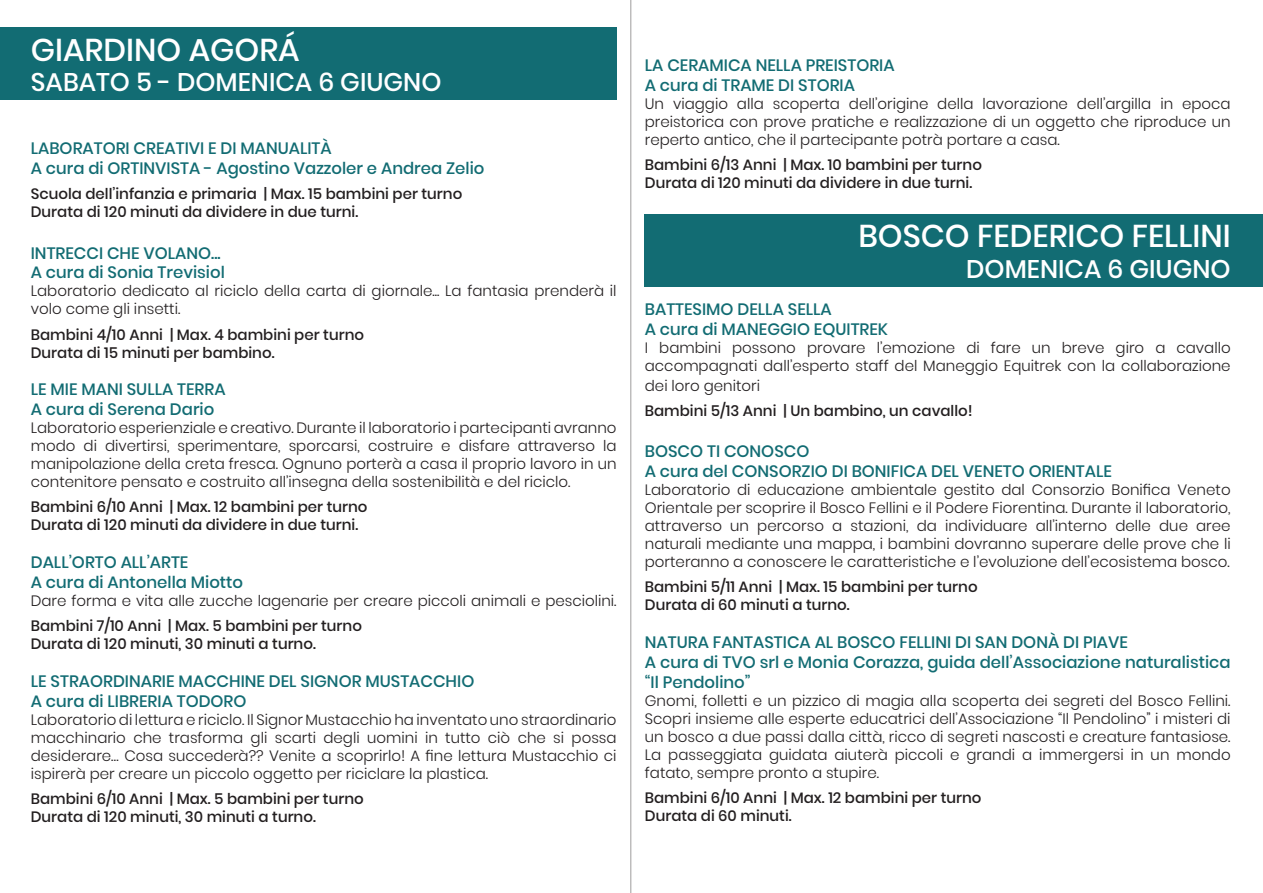
<style>
.page{position:relative;width:1263px;height:893px;background:#fff}
.page>*{position:absolute;margin:0;border:0;box-sizing:border-box;transform-origin:0 0}
.t1{font:500 31.5px "Poppins";color:#fff}
.t2{font:500 25.5px "Poppins";color:#fff}
.t3{font:500 16.5px/19.8px "Poppins";color:#126c73}
.t4{font:300 15px/18px "Poppins";color:#231f20;text-align:justify}
.t5{font:500 15px/18px "Poppins";color:#231f20}
</style>
<div class="page">
<div style="left:645px;top:214px;width:618px;height:73px;background:#126c73"></div>
<div style="left:0;top:28px;width:617px;height:72px;background:#126c73"></div>
<hr style="left:630px;top:0;width:1px;height:893px;background:#231f20">
<h1 class="t1" style="left:31px;top:31px;width:270px">GIARDINO AGORÁ</h1>
<h2 class="t2" style="left:31px;top:68px;width:412px">SABATO 5 - DOMENICA 6 GIUGNO</h2>
<p class="t3" style="left:31px;top:139px;width:455px">LABORATORI CREATIVI E DI MANUALITÀ<br>A cura di ORTINVISTA - Agostino Vazzoler e Andrea Zelio</p>
<p class="t5" style="left:31px;top:185px;width:433px">Scuola dell’infanzia e primaria | Max. 15 bambini per turno<br>Durata di 120 minuti da dividere in due turni.</p>
<p class="t3" style="left:31px;top:243px;width:195px">INTRECCI CHE VOLANO...<br>A cura di Sonia Trevisiol</p>
<p class="t4" style="left:31px;top:282px;width:587px">Laboratorio dedicato al riciclo della carta di giornale... La fantasia prenderà il volo come gli insetti.</p>
<p class="t5" style="left:31px;top:325px;width:335px">Bambini 4/10 Anni | Max. 4 bambini per turno<br>Durata di 15 minuti per bambino.</p>
<p class="t3" style="left:31px;top:380px;width:196px">LE MIE MANI SULLA TERRA<br>A cura di Serena Dario</p>
<p class="t4" style="left:31px;top:419px;width:587px">Laboratorio esperienziale e creativo. Durante il laboratorio i partecipanti avranno modo di divertirsi, sperimentare, sporcarsi, costruire e disfare attraverso la manipolazione della creta fresca. Ognuno porterà a casa il proprio lavoro in un contenitore pensato e costruito all’insegna della sostenibilità e del riciclo.</p>
<p class="t5" style="left:31px;top:498px;width:338px">Bambini 6/10 Anni | Max. 12 bambini per turno<br>Durata di 120 minuti da dividere in due turni.</p>
<p class="t3" style="left:31px;top:553px;width:214px">DALL’ORTO ALL’ARTE<br>A cura di Antonella Miotto</p>
<p class="t4" style="left:31px;top:592px;width:587px">Dare forma e vita alle zucche lagenarie per creare piccoli animali e pesciolini.</p>
<p class="t5" style="left:31px;top:617px;width:333px">Bambini 7/10 Anni | Max. 5 bambini per turno<br>Durata di 120 minuti, 30 minuti a turno.</p>
<p class="t3" style="left:31px;top:671px;width:445px">LE STRAORDINARIE MACCHINE DEL SIGNOR MUSTACCHIO<br>A cura di LIBRERIA TODORO</p>
<p class="t4" style="left:31px;top:711px;width:587px">Laboratorio di lettura e riciclo. Il Signor Mustacchio ha inventato uno straordinario macchinario che trasforma gli scarti degli uomini in tutto ciò che si possa desiderare… Cosa succederà?? Venite a scoprirlo! A fine lettura Mustacchio ci ispirerà per creare un piccolo oggetto per riciclare la plastica.</p>
<p class="t5" style="left:31px;top:790px;width:334px">Bambini 6/10 Anni | Max. 5 bambini per turno<br>Durata di 120 minuti, 30 minuti a turno.</p>
<p class="t3" style="left:645px;top:56px;width:251px">LA CERAMICA NELLA PREISTORIA<br>A cura di TRAME DI STORIA</p>
<p class="t4" style="left:645px;top:95px;width:587px">Un viaggio alla scoperta dell’origine della lavorazione dell’argilla in epoca preistorica con prove pratiche e realizzazione di un oggetto che riproduce un reperto antico, che il partecipante potrà portare a casa.</p>
<p class="t5" style="left:645px;top:156px;width:339px">Bambini 6/13 Anni | Max. 10 bambini per turno<br>Durata di 120 minuti da dividere in due turni.</p>
<h1 class="t1" style="left:858px;top:218px;width:374px">BOSCO FEDERICO FELLINI</h1>
<h2 class="t2" style="left:966px;top:254px;width:266px">DOMENICA 6 GIUGNO</h2>
<p class="t3" style="left:645px;top:299px;width:245px">BATTESIMO DELLA SELLA<br>A cura di MANEGGIO EQUITREK</p>
<p class="t4" style="left:645px;top:339px;width:587px">I bambini possono provare l’emozione di fare un breve giro a cavallo accompagnati dall’esperto staff del Maneggio Equitrek con la collaborazione</p>
<p class="t4" style="left:645px;top:376px;width:117px">dei loro genitori</p>
<p class="t5" style="left:645px;top:402px;width:329px">Bambini 5/13 Anni | Un bambino, un cavallo!</p>
<p class="t3" style="left:645px;top:442px;width:469px">BOSCO TI CONOSCO<br>A cura del CONSORZIO DI BONIFICA DEL VENETO ORIENTALE</p>
<p class="t4" style="left:645px;top:481px;width:587px">Laboratorio di educazione ambientale gestito dal Consorzio Bonifica Veneto Orientale per scoprire il Bosco Fellini e il Podere Fiorentina. Durante il laboratorio, attraverso un percorso a stazioni, da individuare all’interno delle due aree naturali mediante una mappa, i bambini dovranno superare delle prove che li porteranno a conoscere le caratteristiche e l’evoluzione dell’ecosistema bosco.</p>
<p class="t5" style="left:645px;top:578px;width:334px">Bambini 5/11 Anni | Max. 15 bambini per turno<br>Durata di 60 minuti a turno.</p>
<p class="t3" style="left:645px;top:632px;width:587px">NATURA FANTASTICA AL BOSCO FELLINI DI SAN DONÀ DI PIAVE<br>A cura di TVO srl e Monia Corazza, guida dell’Associazione naturalistica “Il Pendolino”</p>
<p class="t4" style="left:645px;top:691px;width:587px">Gnomi, folletti e un pizzico di magia alla scoperta dei segreti del Bosco Fellini.<br>Scopri insieme alle esperte educatrici dell’Associazione “Il Pendolino” i misteri di un bosco a due passi dalla città, ricco di segreti nascosti e creature fantasiose.<br>La passeggiata guidata aiuterà piccoli e grandi a immergersi in un mondo fatato, sempre pronto a stupire.</p>
<p class="t5" style="left:645px;top:789px;width:338px">Bambini 6/10 Anni | Max. 12 bambini per turno<br>Durata di 60 minuti.</p>
</div>
